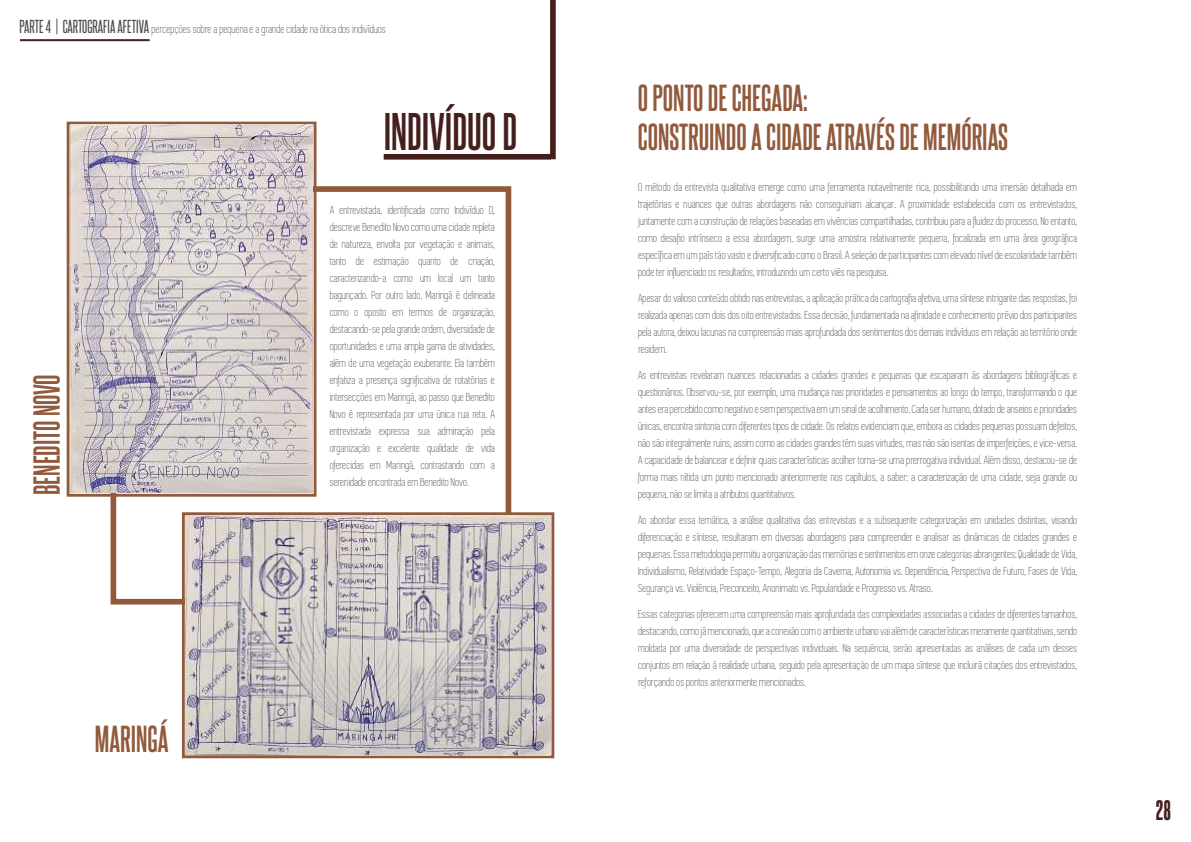
<style>
.page{position:relative;width:1191px;height:842px;background:#fff}
.page>*{position:absolute;margin:0;border:0;box-sizing:border-box;transform-origin:0 0}
.t1{font:700 45px "Steelfish Rg";color:#451f1d}
.t2{font:700 32px/38.4px "Steelfish Rg";color:#925a3d}
.t3{font:24px "Steelfish Eb";color:#451f1d}
.t4{font:12px/17px "Simplifica";color:#4e4b4c;text-align:justify}
.s1{font-family:"Steelfish Rg";font-size:16px}
</style>
<div class="page">
<div style="left:384px;top:154px;width:167px;height:6px;background:#451f1d"></div>
<div style="left:550px;top:0;width:6px;height:159px;background:#451f1d"></div>
<div style="left:111px;top:186px;width:400px;height:418px;border:6px solid #925a3d"></div>
<div style="left:67px;top:122px;width:249px;height:375px;border:3px solid #925a3d"></div>
<div style="left:182px;top:512px;width:372px;height:246px;border:3px solid #925a3d"></div>
<img style="left:186px;top:516px;width:364px;height:239px">
<img style="left:70px;top:125px;width:243px;height:368px">
<hr style="left:20px;top:39px;width:130px;height:2px;background:#451f1d">
<p class="t4" style="left:20px;top:21px;width:368px"><span class="s1">PARTE 4 | CARTOGRAFIA AFETIVA</span> percepções sobre a pequena e a grande cidade na ótica dos indivíduos</p>
<h2 class="t2" style="left:25px;top:495px;width:122px;rotate:-90deg">BENEDITO NOVO</h2>
<h2 class="t2" style="left:95px;top:717px;width:75px">MARINGÁ</h2>
<h1 class="t1" style="left:384px;top:99px;width:135px">INDIVÍDUO D</h1>
<p class="t4" style="left:330px;top:202px;width:167px">A entrevistada, identificada como Indivíduo D, descreve Benedito Novo como uma cidade repleta de natureza, envolta por vegetação e animais, tanto de estimação quanto de criação, caracterizando-a como um local um tanto bagunçado. Por outro lado, Maringá é delineada como o oposto em termos de organização, destacando-se pela grande ordem, diversidade de oportunidades e uma ampla gama de atividades, além de uma vegetação exuberante. Ela também enfatiza a presença significativa de rotatórias e intersecções em Maringá, ao passo que Benedito Novo é representada por uma única rua reta. A entrevistada expressa sua admiração pela organização e excelente qualidade de vida oferecidas em Maringá, contrastando com a serenidade encontrada em Benedito Novo.</p>
<h2 class="t2" style="left:638px;top:77px;width:371px">O PONTO DE CHEGADA:<br>CONSTRUINDO A CIDADE ATRAVÉS DE MEMÓRIAS</h2>
<p class="t4" style="left:638px;top:178px;width:440px">O método da entrevista qualitativa emerge como uma ferramenta notavelmente rica, possibilitando uma imersão detalhada em trajetórias e nuances que outras abordagens não conseguiriam alcançar. A proximidade estabelecida com os entrevistados, juntamente com a construção de relações baseadas em vivências compartilhadas, contribuiu para a fluidez do processo. No entanto, como desafio intrínseco a essa abordagem, surge uma amostra relativamente pequena, focalizada em uma área geográfica específica em um país tão vasto e diversificado como o Brasil. A seleção de participantes com elevado nível de escolaridade também pode ter influenciado os resultados, introduzindo um certo viés na pesquisa.</p>
<p class="t4" style="left:638px;top:289px;width:440px">Apesar do valioso conteúdo obtido nas entrevistas, a aplicação prática da cartografia afetiva, uma síntese intrigante das respostas, foi realizada apenas com dois dos oito entrevistados. Essa decisão, fundamentada na afinidade e conhecimento prévio dos participantes pela autora, deixou lacunas na compreensão mais aprofundada dos sentimentos dos demais indivíduos em relação ao território onde residem.</p>
<p class="t4" style="left:638px;top:366px;width:440px">As entrevistas revelaram nuances relacionadas a cidades grandes e pequenas que escaparam às abordagens bibliográficas e questionários. Observou-se, por exemplo, uma mudança nas prioridades e pensamentos ao longo do tempo, transformando o que antes era percebido como negativo e sem perspectiva em um sinal de acolhimento. Cada ser humano, dotado de anseios e prioridades únicas, encontra sintonia com diferentes tipos de cidade. Os relatos evidenciam que, embora as cidades pequenas possuam defeitos, não são integralmente ruins, assim como as cidades grandes têm suas virtudes, mas não são isentas de imperfeições, e vice-versa.<br>A capacidade de balancear e definir quais características acolher torna-se uma prerrogativa individual. Além disso, destacou-se de forma mais nítida um ponto mencionado anteriormente nos capítulos, a saber: a caracterização de uma cidade, seja grande ou pequena, não se limita a atributos quantitativos.</p>
<p class="t4" style="left:638px;top:511px;width:440px">Ao abordar essa temática, a análise qualitativa das entrevistas e a subsequente categorização em unidades distintas, visando diferenciação e síntese, resultaram em diversas abordagens para compreender e analisar as dinâmicas de cidades grandes e pequenas. Essa metodologia permitiu a organização das memórias e sentimentos em onze categorias abrangentes: Qualidade de Vida, Individualismo, Relatividade Espaço-Tempo, Alegoria da Caverna, Autonomia vs. Dependência, Perspectiva de Futuro, Fases de Vida, Segurança vs. Violência, Preconceito, Anonimato vs. Popularidade e Progresso vs. Atraso.</p>
<p class="t4" style="left:638px;top:605px;width:440px">Essas categorias oferecem uma compreensão mais aprofundada das complexidades associadas a cidades de diferentes tamanhos, destacando, como já mencionado, que a conexão com o ambiente urbano vai além de características meramente quantitativas, sendo moldada por uma diversidade de perspectivas individuais. Na sequência, serão apresentadas as análises de cada um desses conjuntos em relação à realidade urbana, seguido pela apresentação de um mapa síntese que incluirá citações dos entrevistados, reforçando os pontos anteriormente mencionados.</p>
<h3 class="t3" style="left:1155px;top:793px;width:17px">28</h3>
</div>
